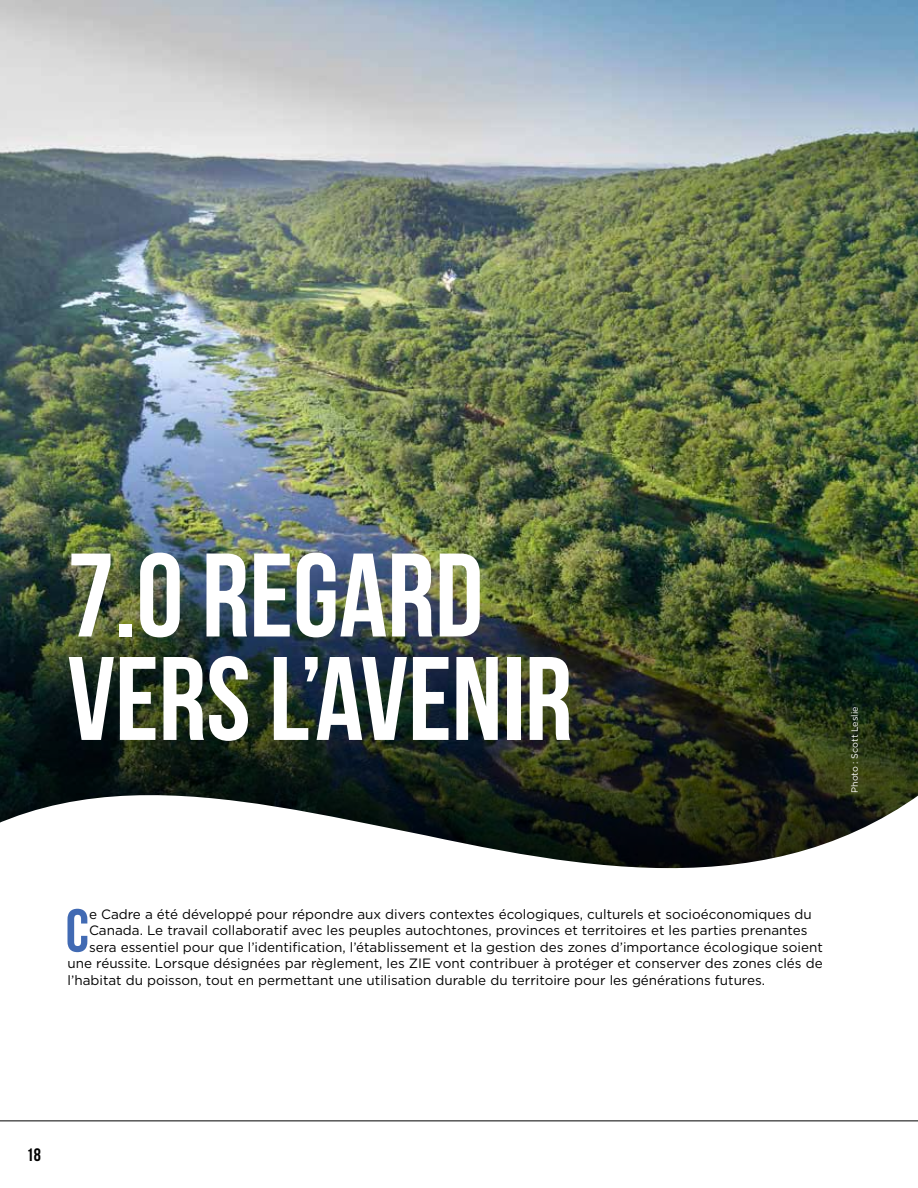
<style>
.page{position:relative;width:918px;height:1188px;background:#fff}
.page>*{position:absolute;margin:0;border:0;box-sizing:border-box;transform-origin:0 0}
.t1{font:700 118.5px/103.5px "Bebas Neue";color:#fff}
.t2{font:700 60.6px "Bebas Neue";color:#416ab3}
.t3{font:700 18px "Bebas Neue";color:#000}
.t4{font:13.5px "Gotham";color:#000}
.t5{font:9px "Gotham";color:#fff}
</style>
<div class="page">
<hr style="left:0;top:1120px;width:918px;height:1px;background:#000">
<img style="left:0;top:0;width:918px;height:554px">
<img style="left:0;top:554px;width:918px;height:186px">
<svg style="left:0;top:740px;width:918px;height:63px;background:#1c2518"></svg>
<svg style="left:0;top:803px;width:907px;height:66px"></svg>
<h2 class="t1" style="left:68px;top:542px;width:507px">7.0 REGARD<br>VERS L’AVENIR</h2>
<p class="t5" style="left:849px;top:793px;width:88px;rotate:-90deg">Photo : Scott Leslie</p>
<p class="t2" style="left:66px;top:897px;width:25px">C</p>
<p class="t4" style="left:89px;top:905px;width:724px">e Cadre a été développé pour répondre aux divers contextes écologiques, culturels et socioéconomiques du</p>
<p class="t4" style="left:89px;top:922px;width:720px">Canada. Le travail collaboratif avec les peuples autochtones, provinces et territoires et les parties prenantes</p>
<p class="t4" style="left:89px;top:938px;width:735px">sera essentiel pour que l’identifcation, l’établissement et la gestion des zones d’importance écologique soient</p>
<p class="t4" style="left:68px;top:955px;width:757px">une réussite. Lorsque désignées par règlement, les ZIE vont contribuer à protéger et conserver des zones clés de</p>
<p class="t4" style="left:68px;top:971px;width:699px">l’habitat du poisson, tout en permettant une utilisation durable du territoire pour les générations futures.</p>
<h3 class="t3" style="left:27px;top:1145px;width:16px">18</h3>
</div>
